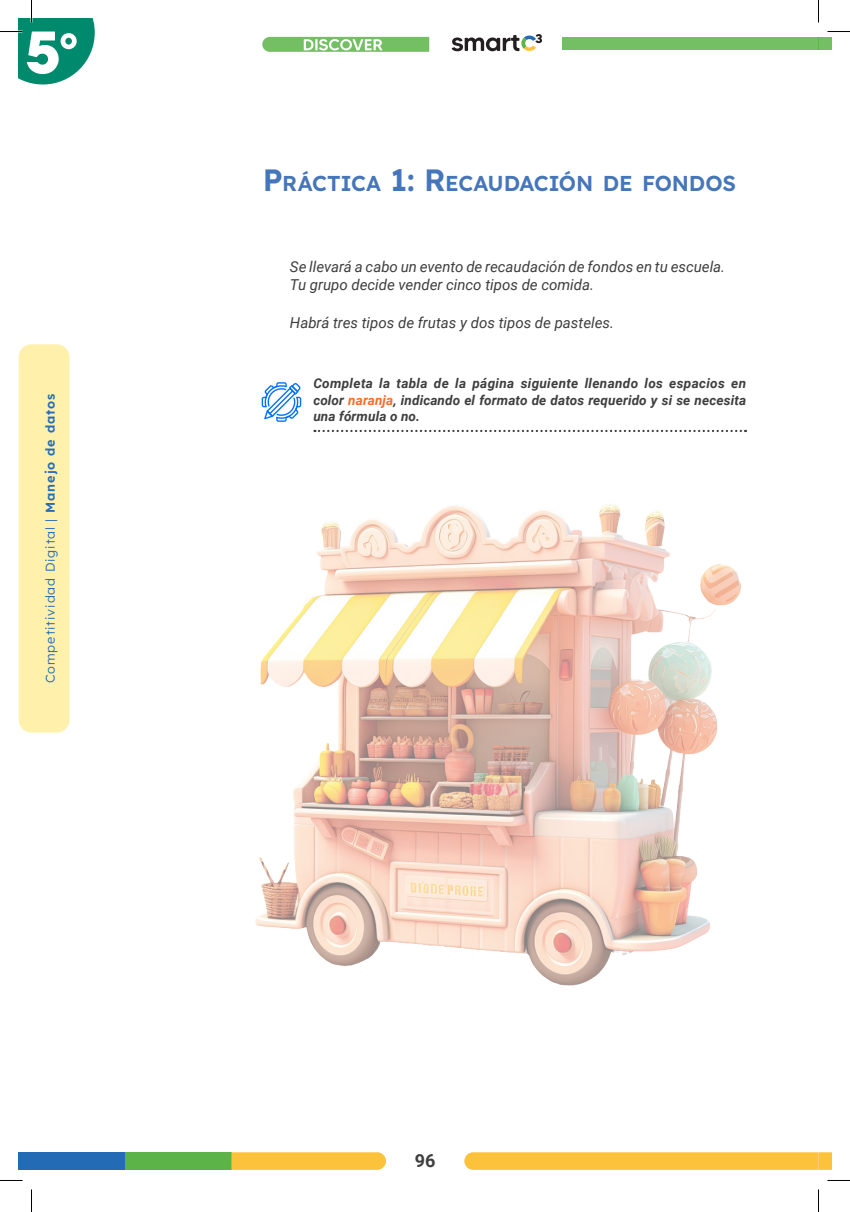
<style>
.page{position:relative;width:850px;height:1212px;background:#fff}
.page>*{position:absolute;margin:0;border:0;box-sizing:border-box;transform-origin:0 0}
.C3_Principal_Titulos{font:600 21.6px "Lexend";letter-spacing:-.01em;color:#4576ba}
.t1{font:700 18px "Roboto";color:#3e3e3f}
.C3_TextoBase{font:italic 15px/18.8px "Roboto";color:#3e3e3f}
.C3_actividades{font:italic 700 13.5px/16.5px "Roboto";letter-spacing:.01em;color:#3e3e3f;text-align:justify}
.t2{font:300 12.75px "Lexend";letter-spacing:.075em;color:#236cb5}
.s1{font-weight:600}
.s2{font-size:30.75px}
.s3{color:#f36e28}
</style>
<div class="page">
<div style="left:19px;top:1151px;width:106px;height:18px;background:#236cb5"></div>
<div style="left:125px;top:1151px;width:106px;height:18px;background:#5cb449"></div>
<svg style="left:231px;top:1152px;width:155px;height:17px"></svg>
<div style="left:464px;top:1152px;width:367px;height:17px;background:#fcc23b"></div>
<div style="left:19px;top:344px;width:50px;height:388px;background:#fff1ac;border-radius:13px"></div>
<div style="left:818px;top:37px;width:13px;height:12px;background:#74bf64"></div>
<div style="left:562px;top:37px;width:256px;height:12px;background:#74bf64"></div>
<svg style="left:451px;top:34px;width:91px;height:18px"></svg>
<svg style="left:262px;top:37px;width:167px;height:15px"></svg>
<svg style="left:314px;top:429px;width:432px;height:3px"></svg>
<svg style="left:262px;top:382px;width:39px;height:39px"></svg>
<img style="left:255px;top:504px;width:486px;height:482px">
<svg style="left:827px;top:31px;width:23px;height:1px"></svg>
<svg style="left:0;top:0;width:95px;height:84px"></svg>
<svg style="left:31px;top:1189px;width:1px;height:22px"></svg>
<svg style="left:818px;top:0;width:1px;height:22px"></svg>
<svg style="left:818px;top:1189px;width:1px;height:22px"></svg>
<p class="t2" style="left:41px;top:683px;width:291px;rotate:-90deg">Competitividad Digital | <span class="s1">Manejo de datos</span></p>
<p class="C3_Principal_Titulos" style="left:263px;top:166px;width:474px"><span class="s2">P</span>RÁCTICA <span class="s2">1: R</span> ECAUDACIÓN DE FONDOS</p>
<p class="C3_TextoBase" style="left:290px;top:256px;width:437px">Se llevará a cabo un evento de recaudación de fondos en tu escuela.<br>Tu grupo decide vender cinco tipos de comida.</p>
<p class="C3_TextoBase" style="left:290px;top:312px;width:325px">Habrá tres tipos de frutas y dos tipos de pasteles.</p>
<p class="C3_actividades" style="left:313px;top:374px;width:434px">Completa la tabla de la página siguiente llenando los espacios en color <span class="s3">naranja</span>, indicando el formato de datos requerido y si se necesita una fórmula o no.</p>
<p class="t1" style="left:414px;top:1147px;width:22px">96</p>
</div>
